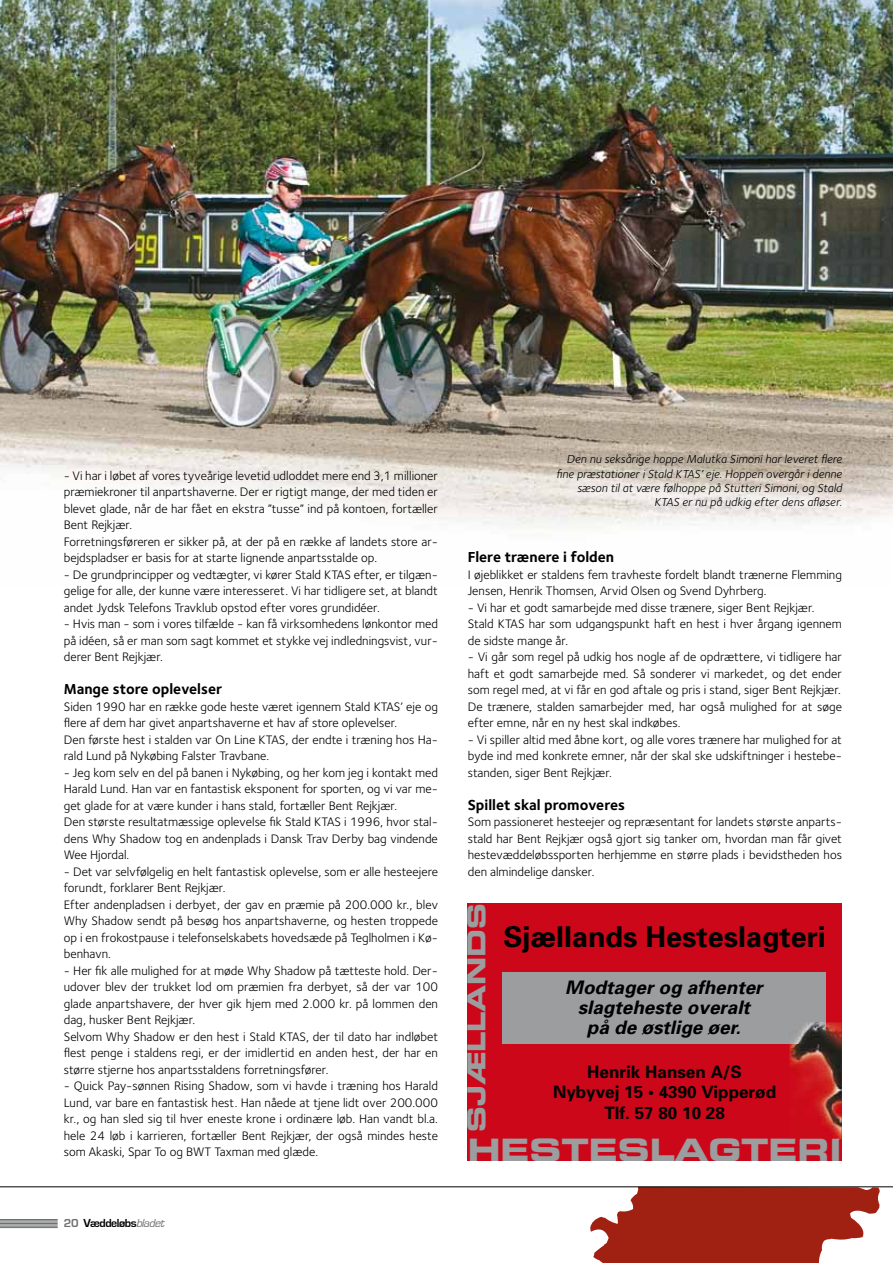
<style>
.page{position:relative;width:893px;height:1263px;background:#fff}
.page>*{position:absolute;margin:0;border:0;box-sizing:border-box;transform-origin:0 0}
.t1{font:30.9px "Eurostile Bold Extended Two";color:#9b9d9f}
.t2{font:700 28.65px "Univers";color:#000}
.t3{font:24.9px "Eurostile Bold Extended Two";color:#9b9d9f}
.t4{font:italic 700 18.6px/20.2px "Univers";color:#000;text-align:center}
.t5{font:700 17.1px/20.5px "Univers";color:#000;text-align:center}
.t6{font:700 15px "Foundry Sterling";color:#000}
.t7{font:12.75px/16.5px "Foundry Sterling";color:#000}
.t8{font:italic 12px/14.2px "Foundry Sterling";color:#000;text-align:right}
.t9{font:700 12px "Eurostile";letter-spacing:-.04em;color:#000}
.s1{color:#6e6f70}
.s2{font-weight:400;font-style:italic;color:#6e6f70}
</style>
<div class="page">
<img style="left:0;top:0;width:893px;height:529px">
<div style="left:468px;top:903px;width:374px;height:257px;background:#cc071a"></div>
<div style="left:502px;top:972px;width:324px;height:71px;background:#9b9d9f"></div>
<img style="left:789px;top:1022px;width:53px;height:117px">
<img style="left:789px;top:1138px;width:50px;height:1px">
<img style="left:789px;top:1022px;width:37px;height:21px">
<svg style="left:590px;top:1187px;width:290px;height:76px"></svg>
<hr style="left:0;top:1227px;width:58px;height:1px;background:#6e6f70">
<hr style="left:0;top:1224px;width:58px;height:1px;background:#6e6f70">
<hr style="left:0;top:1222px;width:58px;height:1px;background:#6e6f70">
<hr style="left:0;top:1220px;width:58px;height:1px;background:#6e6f70">
<hr style="left:0;top:1223px;width:58px;height:1px;background:#6e6f70">
<hr style="left:0;top:1226px;width:58px;height:1px;background:#6e6f70">
<hr style="left:0;top:1219px;width:58px;height:1px;background:#6e6f70">
<hr style="left:0;top:1186px;width:893px;height:1px;background:#000">
<p class="t7" style="left:64px;top:467px;width:376px">- Vi har i løbet af vores tyveårige levetid udloddet mere end 3,1 millioner præmiekroner til anpartshaverne. Der er rigtigt mange, der med tiden er blevet glade, når de har fået en ekstra ”tusse” ind på kontoen, fortæller Bent Rejkjær.<br>Forretningsføreren er sikker på, at der på en række af landets store ar&shy;bejdspladser er basis for at starte lignende anpartsstalde op.</p>
<p class="t7" style="left:64px;top:566px;width:376px;text-align:justify">- De grundprincipper og vedtægter, vi kører Stald KTAS efter, er tilgæn&shy;gelige for alle, der kunne være interesseret. Vi har tidligere set, at blandt andet Jydsk Telefons Travklub opstod efter vores grundidéer.</p>
<p class="t7" style="left:64px;top:615px;width:376px;text-align:justify">- Hvis man - som i vores tilfælde - kan få virksomhedens lønkontor med på idéen, så er man som sagt kommet et stykke vej indledningsvist, vur&shy;derer Bent Rejkjær.</p>
<p class="t6" style="left:64px;top:678px;width:160px">Mange store oplevelser</p>
<p class="t7" style="left:64px;top:698px;width:376px">Siden 1990 har en række gode heste været igennem Stald KTAS’ eje og flere af dem har givet anpartshaverne et hav af store oplevelser.<br>Den første hest i stalden var On Line KTAS, der endte i træning hos Ha&shy;rald Lund på Nykøbing Falster Travbane.</p>
<p class="t7" style="left:64px;top:764px;width:376px">- Jeg kom selv en del på banen i Nykøbing, og her kom jeg i kontakt med Harald Lund. Han var en fantastisk eksponent for sporten, og vi var me&shy;get glade for at være kunder i hans stald, fortæller Bent Rejkjær.<br>Den største resultatmæssige oplevelse fik Stald KTAS i 1996, hvor stal&shy;dens Why Shadow tog en andenplads i Dansk Trav Derby bag vindende Wee Hjordal.</p>
<p class="t7" style="left:64px;top:863px;width:376px">- Det var selvfølgelig en helt fantastisk oplevelse, som er alle hesteejere forundt, forklarer Bent Rejkjær.<br>Efter andenpladsen i derbyet, der gav en præmie på 200.000 kr., blev Why Shadow sendt på besøg hos anpartshaverne, og hesten troppede op i en frokostpause i telefonselskabets hovedsæde på Teglholmen i Kø&shy;benhavn.</p>
<p class="t7" style="left:64px;top:962px;width:376px">- Her fik alle mulighed for at møde Why Shadow på tætteste hold. Der&shy;udover blev der trukket lod om præmien fra derbyet, så der var 100 glade anpartshavere, der hver gik hjem med 2.000 kr. på lommen den dag, husker Bent Rejkjær.<br>Selvom Why Shadow er den hest i Stald KTAS, der til dato har indløbet flest penge i staldens regi, er der imidlertid en anden hest, der har en større stjerne hos anpartsstaldens forretningsfører.</p>
<p class="t7" style="left:64px;top:1077px;width:376px;text-align:justify">- Quick Pay-sønnen Rising Shadow, som vi havde i træning hos Harald Lund, var bare en fantastisk hest. Han nåede at tjene lidt over 200.000 kr., og han sled sig til hver eneste krone i ordinære løb. Han vandt bl.a. hele 24 løb i karrieren, fortæller Bent Rejkjær, der også mindes heste som Akaski, Spar To og BWT Taxman med glæde.</p>
<p class="t9" style="left:64px;top:1216px;width:104px"><span class="s1">20</span> Væddeløbs<span class="s2">bladet</span></p>
<p class="t8" style="left:556px;top:452px;width:287px">Den nu seksårige hoppe Malutka Simoni har leveret flere fine præstationer i Stald KTAS’ eje. Hoppen overgår i denne sæson til at være følhoppe på Stutteri Simoni, og Stald KTAS er nu på udkig efter dens afløser.</p>
<p class="t6" style="left:468px;top:546px;width:148px">Flere trænere i folden</p>
<p class="t7" style="left:468px;top:566px;width:376px">I øjeblikket er staldens fem travheste fordelt blandt trænerne Flemming<br>Jensen, Henrik Thomsen, Arvid Olsen og Svend Dyhrberg.</p>
<p class="t7" style="left:468px;top:599px;width:376px">- Vi har et godt samarbejde med disse trænere, siger Bent Rejkjær.<br>Stald KTAS har som udgangspunkt haft en hest i hver årgang igennem de sidste mange år.</p>
<p class="t7" style="left:468px;top:648px;width:376px;text-align:justify">- Vi går som regel på udkig hos nogle af de opdrættere, vi tidligere har haft et godt samarbejde med. Så sonderer vi markedet, og det ender som regel med, at vi får en god aftale og pris i stand, siger Bent Rejkjær.<br>De trænere, stalden samarbejder med, har også mulighed for at søge efter emne, når en ny hest skal indkøbes.</p>
<p class="t7" style="left:468px;top:731px;width:376px;text-align:justify">- Vi spiller altid med åbne kort, og alle vores trænere har mulighed for at byde ind med konkrete emner, når der skal ske udskiftninger i hestebe&shy;standen, siger Bent Rejkjær.</p>
<p class="t6" style="left:468px;top:794px;width:159px">Spillet skal promoveres</p>
<p class="t7" style="left:468px;top:813px;width:376px;text-align:justify">Som passioneret hesteejer og repræsentant for landets største anparts&shy;stald har Bent Rejkjær også gjort sig tanker om, hvordan man får givet hestevæddeløbssporten herhjemme en større plads i bevidstheden hos den almindelige dansker.</p>
<h3 class="t3" style="left:459px;top:1132px;width:230px;rotate:-90deg">SJÆLLANDS</h3>
<h2 class="t2" style="left:503px;top:919px;width:324px">Sjællands Hesteslagteri</h2>
<h3 class="t4" style="left:565px;top:976px;width:199px">Modtager og afhenter slagteheste overalt på de østlige øer.</h3>
<h3 class="t5" style="left:553px;top:1061px;width:225px">Henrik Hansen A/S<br>Nybyvej 15 • 4390 Vipperød<br>Tlf. 57 80 10 28</h3>
<h1 class="t1" style="left:468px;top:1128px;width:376px">HESTESLAGTERI</h1>
</div>
